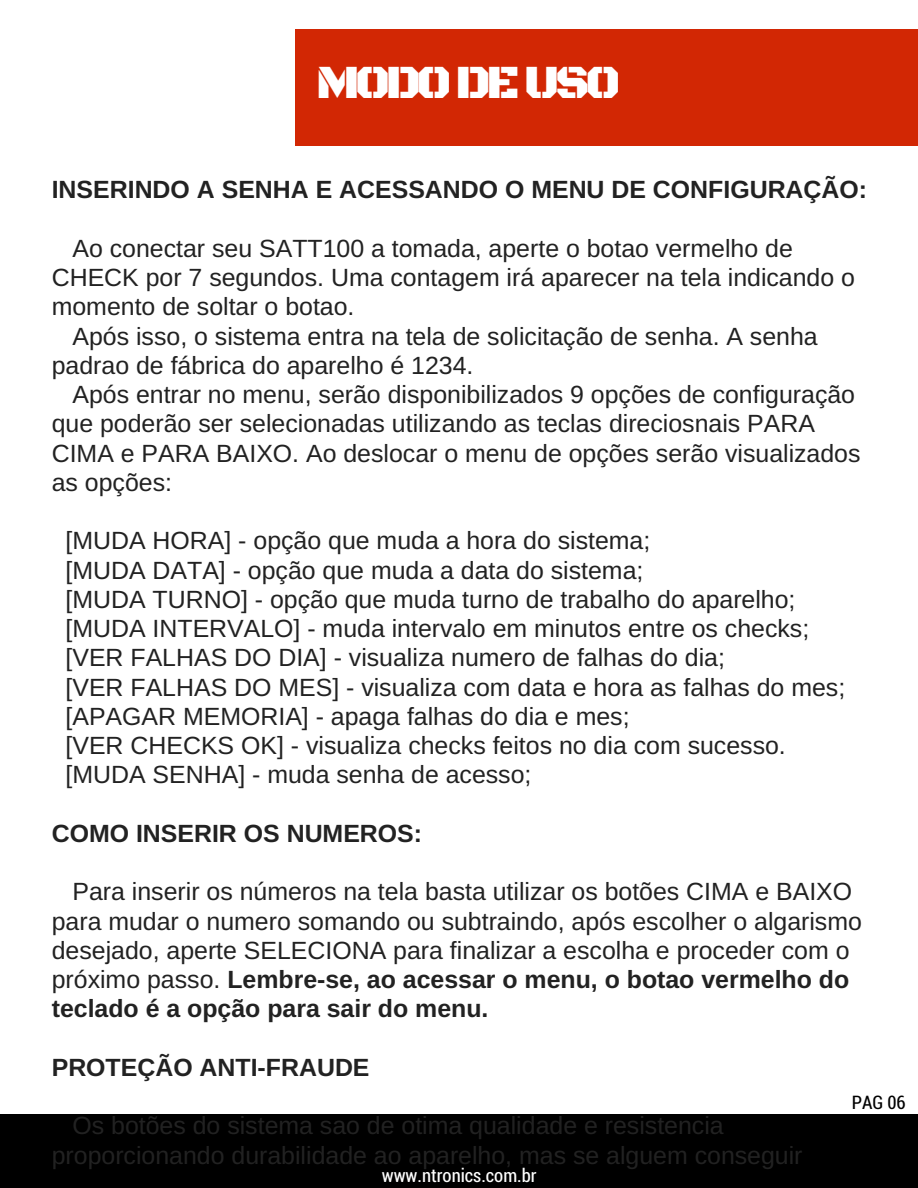
<style>
.page{position:relative;width:918px;height:1188px;background:#fff}
.page>*{position:absolute;margin:0;border:0;box-sizing:border-box;transform-origin:0 0}
.t1{font:48.15px "Black Ops One";letter-spacing:-.085em;color:#fff}
.t2{font:24.9px/29.2px "Arimo";color:#222}
.t3{font:700 24.9px "Arimo";color:#222}
.t4{font:18.75px "Roboto Condensed";color:#fff}
.t5{font:18.75px "Roboto Condensed";color:#000}
.s1{font-weight:700}
</style>
<div class="page">
<div style="left:316px;top:51px;width:583px;height:75px;background:#d22704"></div>
<div style="left:295px;top:125px;width:23px;height:21px;background:#d22704"></div>
<div style="left:316px;top:125px;width:583px;height:21px;background:#d22704"></div>
<div style="left:898px;top:125px;width:20px;height:21px;background:#d22704"></div>
<div style="left:898px;top:29px;width:20px;height:24px;background:#d22704"></div>
<div style="left:316px;top:29px;width:583px;height:24px;background:#d22704"></div>
<div style="left:898px;top:51px;width:20px;height:75px;background:#d22704"></div>
<div style="left:295px;top:51px;width:23px;height:75px;background:#d22704"></div>
<div style="left:295px;top:29px;width:23px;height:24px;background:#d22704"></div>
<div style="left:0;top:1115px;width:918px;height:73px;background:#000"></div>
<h1 class="t1" style="left:316px;top:54px;width:306px">MODO DE USO</h1>
<p class="t3" style="left:52px;top:176px;width:817px">INSERINDO A SENHA E ACESSANDO O MENU DE CONFIGURAÇÃO:</p>
<p class="t2" style="left:52px;top:234px;width:805px;text-indent:21px">Ao conectar seu SATT100 a tomada, aperte o botao vermelho de<br>CHECK por 7 segundos. Uma contagem irá aparecer na tela indicando o momento de soltar o botao.</p>
<p class="t2" style="left:52px;top:321px;width:768px;text-indent:21px">Após isso, o sistema entra na tela de solicitação de senha. A senha padrao de fábrica do aparelho é 1234.</p>
<p class="t2" style="left:52px;top:380px;width:810px;text-indent:21px">Após entrar no menu, serão disponibilizados 9 opções de configuração que poderão ser selecionadas utilizando as teclas direciosnais PARA CIMA e PARA BAIXO. Ao deslocar o menu de opções serão visualizados as opções:</p>
<p class="t2" style="left:66px;top:526px;width:781px">[MUDA HORA] - opção que muda a hora do sistema;<br>[MUDA DATA] - opção que muda a data do sistema;<br>[MUDA TURNO] - opção que muda turno de trabalho do aparelho; [MUDA INTERVALO] - muda intervalo em minutos entre os checks; [VER FALHAS DO DIA] - visualiza numero de falhas do dia;<br>[VER FALHAS DO MES] - visualiza com data e hora as falhas do mes; [APAGAR MEMORIA] - apaga falhas do dia e mes;<br>[VER CHECKS OK] - visualiza checks feitos no dia com sucesso. [MUDA SENHA] - muda senha de acesso;</p>
<p class="t3" style="left:52px;top:819px;width:372px">COMO INSERIR OS NUMEROS:</p>
<p class="t2" style="left:52px;top:877px;width:812px;text-indent:21px">Para inserir os números na tela basta utilizar os botões CIMA e BAIXO para mudar o numero somando ou subtraindo, após escolher o algarismo desejado, aperte SELECIONA para finalizar a escolha e proceder com o próximo passo. <span class="s1">Lembre-se, ao acessar o menu, o botao vermelho do teclado é a opção para sair do menu.</span></p>
<p class="t3" style="left:52px;top:1053px;width:319px">PROTEÇÃO ANTI-FRAUDE</p>
<p class="t2" style="left:52px;top:1111px;width:752px;text-indent:21px">Os botões do sistema sao de otima qualidade e resistencia proporcionando durabilidade ao aparelho, mas se alguem conseguir</p>
<p class="t5" style="left:852px;top:1090px;width:55px">PAG 06</p>
<p class="t4" style="left:382px;top:1163px;width:156px">www.ntronics.com.br</p>
</div>
